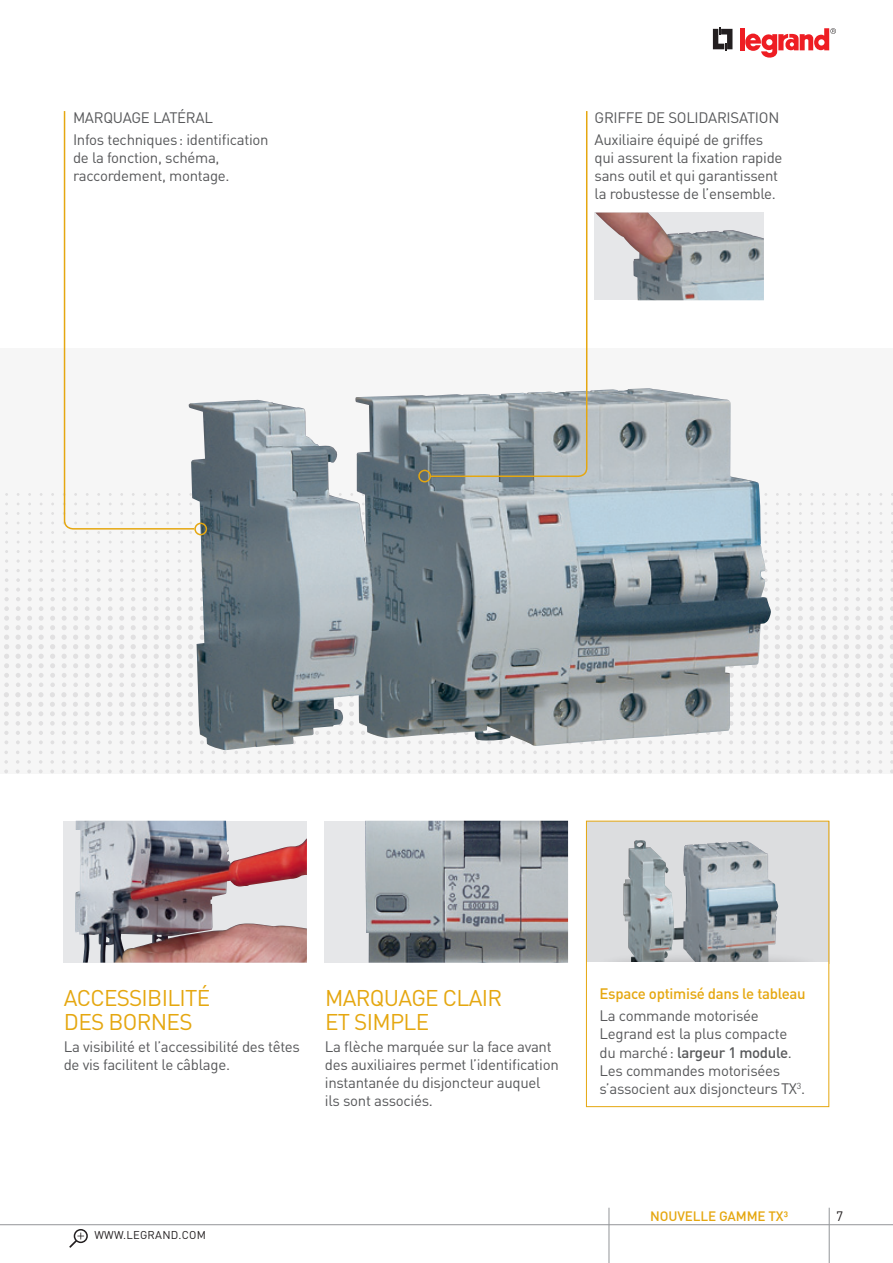
<style>
.page{position:relative;width:893px;height:1263px;background:#fff}
.page>*{position:absolute;margin:0;border:0;box-sizing:border-box;transform-origin:0 0}
.t1{font:22.5px/24px "DIN Pro";letter-spacing:-.03em;color:#e5a710}
.t2{font:15px/18px "DIN Pro";letter-spacing:-.02em;color:#57585a}
.t3{font:500 15px "DIN Pro";letter-spacing:-.02em;color:#e5a710}
.t4{font:500 13.5px "DIN Pro";letter-spacing:-.01em;color:#e5a710}
.t5{font:13.5px "DIN Pro";color:#231f20}
.t6{font:11.25px "DIN Pro";letter-spacing:.02em;color:#231f20}
.s1{font-weight:500}
</style>
<div class="page">
<hr style="left:609px;top:1224px;width:220px;height:1px;background:#939598">
<hr style="left:829px;top:1224px;width:64px;height:1px;background:#939598">
<div style="left:74px;top:1229px;width:14px;height:14px;border:2px solid #231f20;border-radius:50%"></div>
<svg style="left:69px;top:1232px;width:15px;height:16px"></svg>
<hr style="left:0;top:1224px;width:610px;height:1px;background:#939598">
<svg style="left:713px;top:27px;width:19px;height:24px"></svg>
<hr style="left:740px;top:28px;width:4px;height:22px;background:#ee1d23">
<svg style="left:745px;top:33px;width:54px;height:25px"></svg>
<svg style="left:800px;top:28px;width:36px;height:23px"></svg>
<hr style="left:829px;top:1208px;width:1px;height:55px;background:#939598">
<hr style="left:609px;top:1208px;width:1px;height:55px;background:#939598">
<svg style="left:3px;top:493px;width:890px;height:280px;fill:#f6f6f6"></svg>
<img style="left:189px;top:388px;width:582px;height:362px">
<img style="left:595px;top:213px;width:169px;height:87px">
<div style="left:64px;top:821px;width:243px;height:142px;background:#e6e7e9"></div>
<img style="left:75px;top:821px;width:232px;height:142px">
<div style="left:325px;top:821px;width:243px;height:142px;background:#e6e7e9"></div>
<img style="left:365px;top:821px;width:203px;height:142px">
<div style="left:586px;top:821px;width:243px;height:142px;background:#dcdddf"></div>
<img style="left:623px;top:840px;width:60px;height:111px">
<img style="left:683px;top:841px;width:95px;height:110px">
<div style="left:594px;top:951px;width:229px;height:42px;background:#231f20;opacity:.5"></div>
<div style="left:586px;top:962px;width:243px;height:142px;background:#fff"></div>
<div style="left:586px;top:821px;width:243px;height:286px;border:1px solid #e5a710"></div>
<div style="left:418px;top:470px;width:13px;height:12px;border:2px solid #e5a710;border-radius:50%"></div>
<svg style="left:428px;top:111px;width:160px;height:367px"></svg>
<svg style="left:63px;top:111px;width:133px;height:419px"></svg>
<div style="left:194px;top:523px;width:13px;height:12px;border:2px solid #e5a710;border-radius:50%"></div>
<p class="t2" style="left:73px;top:105px;width:197px;line-height:22.2px;text-indent:80px">LATÉRAL<br>I nfos techniques: identification</p>
<p class="t2" style="left:73px;top:148px;width:158px">de la fonction, schéma, raccordement, montage.</p>
<p class="t2" style="left:73px;top:107px;width:11px">MARQUAGE</p>
<p class="t2" style="left:595px;top:105px;width:170px;line-height:22.2px;text-indent:52px">DE SOLIDARISATION<br>Auxiliaire équipé de griffes</p>
<p class="t2" style="left:595px;top:148px;width:189px">qui assurent la fixation rapide sans outil et qui garantissent la robustesse de l’ensemble.</p>
<p class="t2" style="left:595px;top:107px;width:9px">GRIFFE</p>
<h1 class="t1" style="left:64px;top:985px;width:148px">Accessibilité des bornes</h1>
<p class="t2" style="left:64px;top:1037px;width:238px">La visibilité et l’accessibilité des têtes de vis facilitent le câblage.</p>
<h1 class="t1" style="left:325px;top:985px;width:179px">Marquage clair et simple</h1>
<p class="t2" style="left:325px;top:1037px;width:235px">La flèche marquée sur la face avant des auxiliaires permet l’identification instantanée du disjoncteur auquel ils sont associés.</p>
<p class="t6" style="left:94px;top:1227px;width:113px">www.legrand.com</p>
<p class="t3" style="left:600px;top:984px;width:208px">Espace optimisé dans le tableau</p>
<p class="t2" style="left:600px;top:1006px;width:207px">La commande motorisée<br>Legrand est la plus compacte du marché: <span class="s1">largeur 1 module</span>.<br>Les commandes motorisées s’associent aux disjoncteurs TX<sup>3</sup>.</p>
<p class="t4" style="left:650px;top:1207px;width:140px">Nouvelle gamme TX³</p>
<p class="t5" style="left:836px;top:1207px;width:9px">7</p>
</div>
